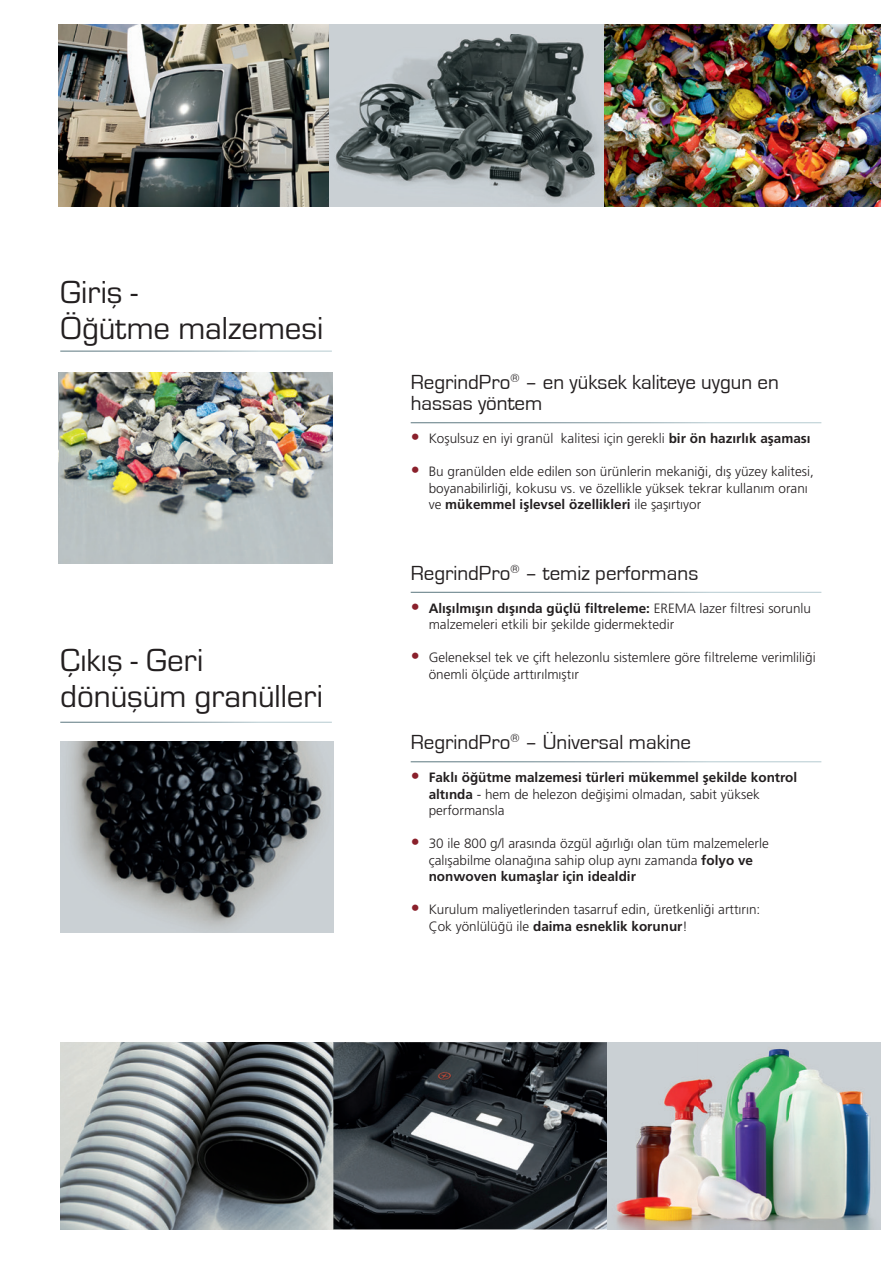
<style>
.page{position:relative;width:881px;height:1263px;background:#fff}
.page>*{position:absolute;margin:0;border:0;box-sizing:border-box;transform-origin:0 0}
.t1{font:33px/36px "Eurostile";color:#231f20}
.t2{font:21px/21px "Eurostile";color:#231f20}
.t3{font:300 13.5px/16.5px "Frutiger LT Pro";color:#231f20}
.t4{font:700 13.5px/16.5px "Frutiger LT Pro";color:#231f20}
.s1{font-size:18px;color:#8a202b}
.s2{font-weight:700}
.s3{font-weight:300;font-size:18px;color:#8a202b}
.s4{font-weight:300}
</style>
<div class="page">
<img style="left:59px;top:373px;width:273px;height:190px">
<img style="left:59px;top:24px;width:270px;height:183px">
<div style="left:329px;top:24px;width:275px;height:183px;background:#cad0d4"></div>
<img style="left:329px;top:34px;width:270px;height:169px">
<img style="left:604px;top:24px;width:276px;height:183px">
<img style="left:60px;top:1042px;width:547px;height:187px">
<img style="left:607px;top:1042px;width:273px;height:187px">
<img style="left:60px;top:741px;width:273px;height:191px">
<h1 class="t1" style="left:60px;top:272px;width:264px">Giriş -<br>Öğütme malzemesi</h1>
<h1 class="t1" style="left:60px;top:641px;width:264px">Çıkış - Geri dönüşüm granülleri</h1>
<h2 class="t2" style="left:410px;top:372px;width:369px">RegrindPro<sup>®</sup> – en yüksek kaliteye uygun en hassas yöntem</h2>
<p class="t3" style="left:410px;top:430px;width:401px"><span class="s1">•</span> Koşulsuz en iyi granül kalitesi için gerekli <span class="s2">bir ön hazırlık aşaması</span></p>
<p class="t3" style="left:428px;top:463px;width:386px;text-indent:-18px"><span class="s1">•</span> Bu granülden elde edilen son ürünlerin mekaniği, dış yüzey kalitesi, boyanabilirliği, kokusu vs. ve özellikle yüksek tekrar kullanım oranı ve <span class="s2">mükemmel işlevsel özellikleri</span> ile şaşırtıyor</p>
<h2 class="t2" style="left:410px;top:563px;width:289px">RegrindPro<sup>®</sup> – temiz performans</h2>
<p class="t3" style="left:428px;top:600px;width:384px;text-indent:-18px"><span class="s1">•</span> <span class="s2">Alışılmışın dışında güçlü filtreleme:</span> EREMA lazer filtresi sorunlu malzemeleri etkili bir şekilde gidermektedir</p>
<p class="t3" style="left:428px;top:649px;width:388px;text-indent:-18px"><span class="s1">•</span> Geleneksel tek ve çift helezonlu sistemlere göre filtreleme verimliliği önemli ölçüde arttırılmıştır</p>
<h2 class="t2" style="left:410px;top:732px;width:282px">RegrindPro<sup>®</sup> – Üniversal makine</h2>
<p class="t4" style="left:428px;top:769px;width:370px;text-indent:-18px"><span class="s3">•</span> Faklı öğütme malzemesi türleri mükemmel şekilde kontrol altında <span class="s4">- hem de helezon değişimi olmadan, sabit yüksek performansla</span></p>
<p class="t3" style="left:428px;top:835px;width:341px;text-indent:-18px"><span class="s1">•</span> 30 ile 800 g/l arasında özgül ağırlığı olan tüm malzemelerle çalışabilme olanağına sahip olup aynı zamanda <span class="s2">folyo ve nonwoven kumaşlar için idealdir</span></p>
<p class="t3" style="left:428px;top:901px;width:333px;text-indent:-18px"><span class="s1">•</span> Kurulum maliyetlerinden tasarruf edin, üretkenliği arttırın:<br>Çok yönlülüğü ile <span class="s2">daima esneklik korunur</span>!</p>
</div>
